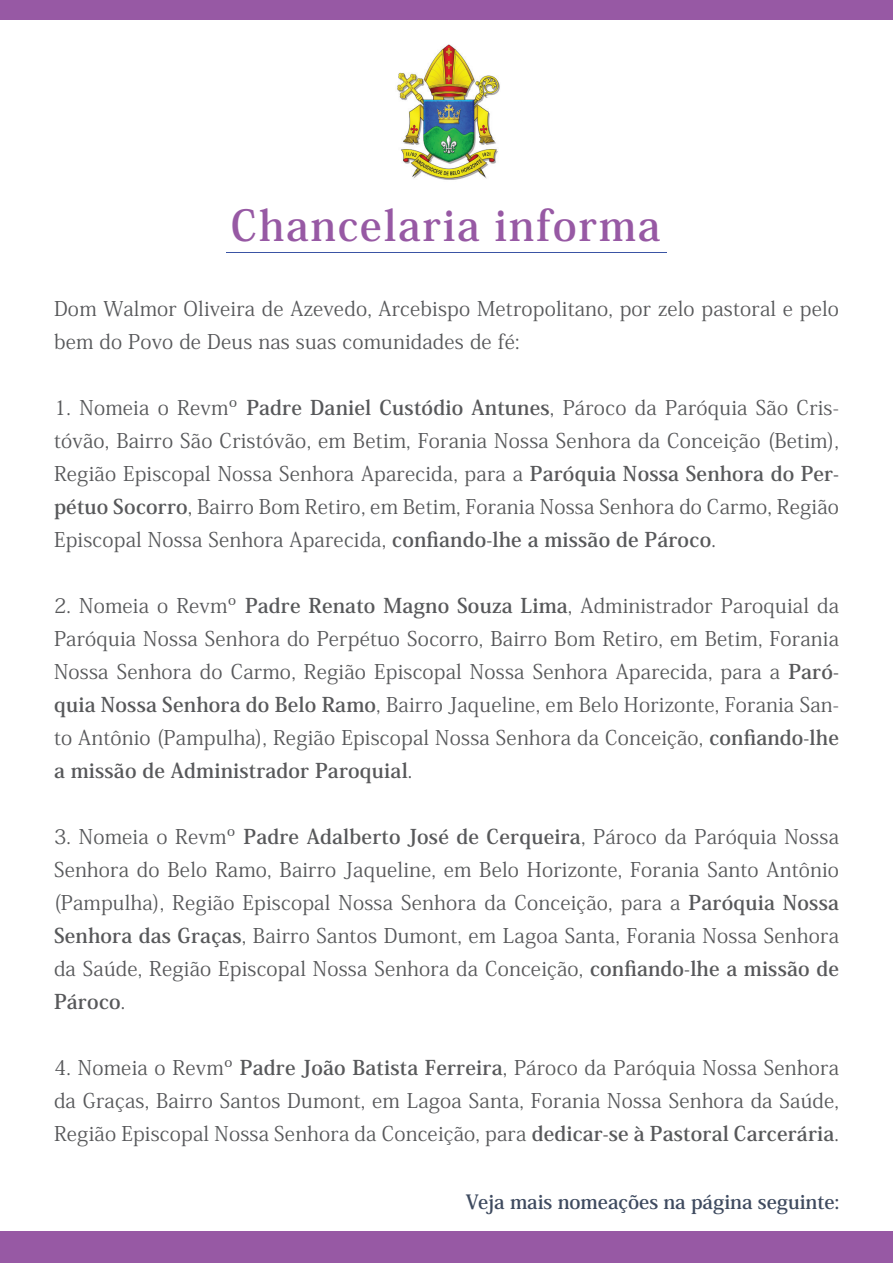
<style>
.page{position:relative;width:893px;height:1263px;background:#fff}
.page>*{position:absolute;margin:0;border:0;box-sizing:border-box;transform-origin:0 0}
.t1{font:700 42.15px "Koz Min Pr 6 N";letter-spacing:.04em;color:#9759a4}
.t2{font:20.25px/33px "Koz Min Pr 6 N";letter-spacing:.01em;color:#57585a;text-align:justify}
.t3{font:700 19.5px "Koz Min Pr 6 N";color:#3e4a5f}
.s1{font-weight:700}
</style>
<div class="page">
<div style="left:0;top:0;width:893px;height:20px;background:#9759a4"></div>
<div style="left:0;top:1231px;width:893px;height:32px;background:#9759a4"></div>
<img style="left:397px;top:44px;width:103px;height:136px">
<h1 class="t1" style="left:231px;top:202px;width:431px">Chancelaria informa</h1>
<p class="t2" style="left:54px;top:292px;width:786px">Dom Walmor Oliveira de Azevedo, Arcebispo Metropolitano, por zelo pastoral e pelo bem do Povo de Deus nas suas comunidades de fé:</p>
<p class="t2" style="left:54px;top:391px;width:786px">1. Nomeia o Revmº <span class="s1">Padre Daniel Custódio Antunes</span>, Pároco da Paróquia São Cris&shy;tóvão, Bairro São Cristóvão, em Betim, Forania Nossa Senhora da Conceição (Betim), Região Episcopal Nossa Senhora Aparecida, para a <span class="s1">Paróquia Nossa Senhora do Per&shy;pétuo Socorro</span>, Bairro Bom Retiro, em Betim, Forania Nossa Senhora do Carmo, Região Episcopal Nossa Senhora Aparecida, <span class="s1">confiando-lhe a missão de Pároco</span>.</p>
<p class="t2" style="left:54px;top:589px;width:786px">2. Nomeia o Revmº <span class="s1">Padre Renato Magno Souza Lima</span>, Administrador Paroquial da Paróquia Nossa Senhora do Perpétuo Socorro, Bairro Bom Retiro, em Betim, Forania Nossa Senhora do Carmo, Região Episcopal Nossa Senhora Aparecida, para a <span class="s1">Paró&shy;quia Nossa Senhora do Belo Ramo</span>, Bairro Jaqueline, em Belo Horizonte, Forania San&shy;to Antônio (Pampulha), Região Episcopal Nossa Senhora da Conceição, <span class="s1">confiando-lhe a missão de Administrador Paroquial</span>.</p>
<p class="t2" style="left:54px;top:820px;width:786px">3. Nomeia o Revmº <span class="s1">Padre Adalberto José de Cerqueira</span>, Pároco da Paróquia Nossa Senhora do Belo Ramo, Bairro Jaqueline, em Belo Horizonte, Forania Santo Antônio (Pampulha), Região Episcopal Nossa Senhora da Conceição, para a <span class="s1">Paróquia Nossa Senhora das Graças</span>, Bairro Santos Dumont, em Lagoa Santa, Forania Nossa Senhora da Saúde, Região Episcopal Nossa Senhora da Conceição, <span class="s1">confiando-lhe a missão de Pároco</span>.</p>
<p class="t2" style="left:54px;top:1051px;width:786px">4. Nomeia o Revmº <span class="s1">Padre João Batista Ferreira</span>, Pároco da Paróquia Nossa Senhora da Graças, Bairro Santos Dumont, em Lagoa Santa, Forania Nossa Senhora da Saúde, Região Episcopal Nossa Senhora da Conceição, para <span class="s1">dedicar-se à Pastoral Carcerária</span>.</p>
<p class="t3" style="left:466px;top:1191px;width:375px">Veja mais nomeações na página seguinte:</p>
</div>
